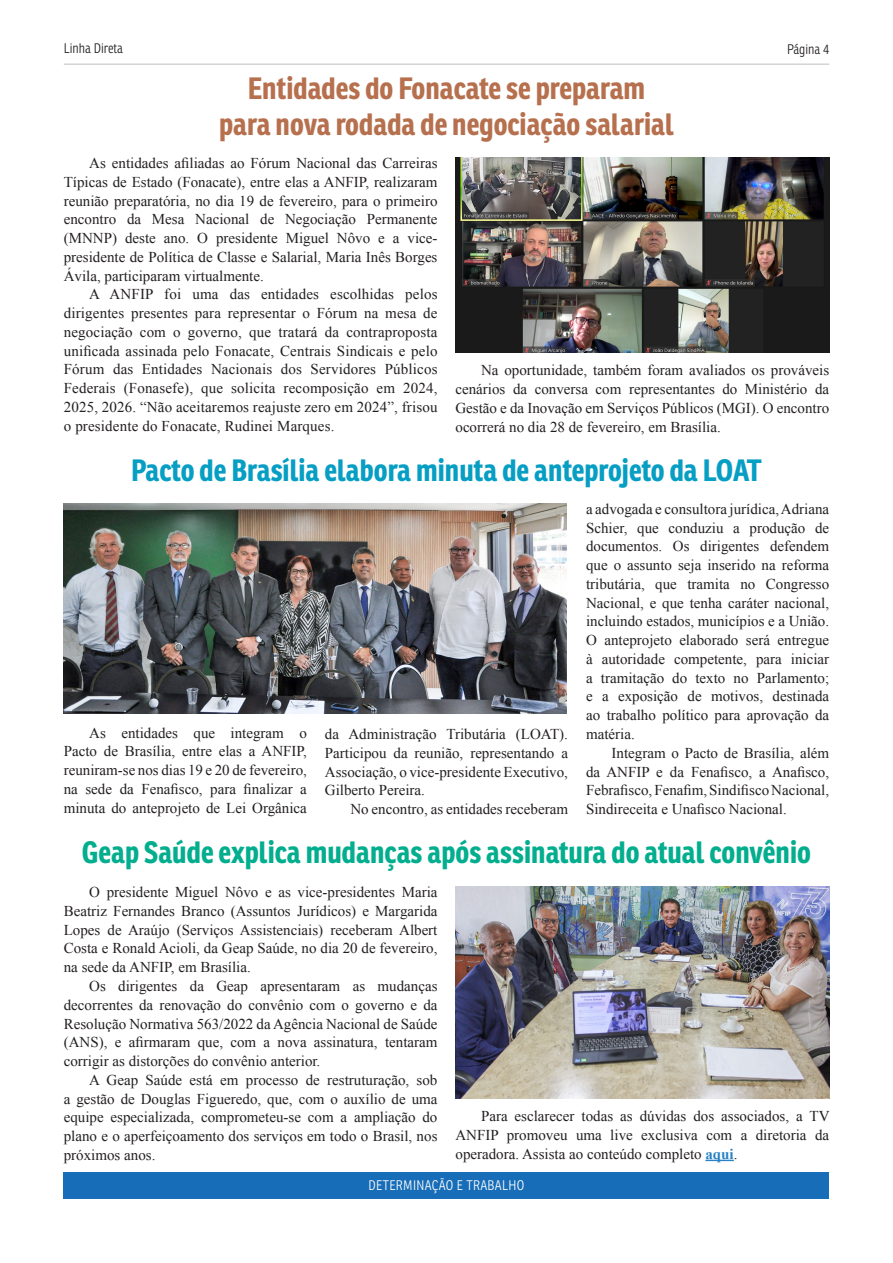
<style>
.page{position:relative;width:893px;height:1263px;background:#fff}
.page>*{position:absolute;margin:0;border:0;box-sizing:border-box;transform-origin:0 0}
.subtitulos{font:700 30px "Ronnia Cond";color:#b7704e}
.subtitulos-2{font:700 30px "Ronnia Cond";color:#03ae8e}
.subtitulos-3{font:700 30px "Ronnia Cond";color:#079ec4}
.texto{font:15px/18.8px "Times New Roman";color:#231f20;text-align:justify}
.t1{font:300 13.5px "Ronnia Cond";letter-spacing:.025em;color:#fff}
.t2{font:300 13.5px "Ronnia Cond";color:#231f20}
.s1{font-weight:700;color:#2882c4}
</style>
<div class="page">
<div style="left:64px;top:1172px;width:765px;height:27px;background:#176db7"></div>
<hr style="left:64px;top:64px;width:765px;height:1px;background:#bcbdc0">
<img style="left:455px;top:158px;width:374px;height:194px">
<img style="left:64px;top:504px;width:503px;height:210px">
<svg style="left:705px;top:1160px;width:29px;height:1px"></svg>
<img style="left:455px;top:887px;width:374px;height:211px">
<p class="t2" style="left:64px;top:40px;width:61px">Linha Direta</p>
<p class="t2" style="left:787px;top:41px;width:44px">Página 4</p>
<p class="subtitulos" style="left:248px;top:69px;width:399px">Entidades do Fonacate se preparam</p>
<p class="subtitulos" style="left:219px;top:105px;width:456px">para nova rodada de negociação salarial</p>
<p class="texto" style="left:64px;top:154px;width:375px;text-indent:26px">As entidades afiliadas ao Fórum Nacional das Carreiras Típicas de Estado (Fonacate), entre elas a ANFIP, realizaram reunião preparatória, no dia 19 de fevereiro, para o primeiro encontro da Mesa Nacional de Negociação Permanente (MNNP) deste ano. O presidente Miguel Nôvo e a vice&shy;presidente de Política de Classe e Salarial, Maria Inês Borges Ávila, participaram virtualmente.</p>
<p class="texto" style="left:64px;top:285px;width:375px;text-indent:26px">A ANFIP foi uma das entidades escolhidas pelos dirigentes presentes para representar o Fórum na mesa de negociação com o governo, que tratará da contraproposta unificada assinada pelo Fonacate, Centrais Sindicais e pelo Fórum das Entidades Nacionais dos Servidores Públicos Federais (Fonasefe), que solicita recomposição em 2024, 2025, 2026. “Não aceitaremos reajuste zero em 2024”, frisou o presidente do Fonacate, Rudinei Marques.</p>
<p class="texto" style="left:455px;top:361px;width:375px;text-indent:26px">Na oportunidade, também foram avaliados os prováveis cenários da conversa com representantes do Ministério da Gestão e da Inovação em Serviços Públicos (MGI). O encontro ocorrerá no dia 28 de fevereiro, em Brasília.</p>
<p class="subtitulos-3" style="left:131px;top:451px;width:632px">Pacto de Brasília elabora minuta de anteprojeto da LOAT</p>
<p class="texto" style="left:586px;top:499px;width:245px">a advogada e consultora jurídica, Adriana Schier, que conduziu a produção de documentos. Os dirigentes defendem que o assunto seja inserido na reforma tributária, que tramita no Congresso Nacional, e que tenha caráter nacional, incluindo estados, municípios e a União.<br>O anteprojeto elaborado será entregue à autoridade competente, para iniciar a tramitação do texto no Parlamento; e a exposição de motivos, destinada ao trabalho político para aprovação da matéria.</p>
<p class="texto" style="left:586px;top:743px;width:245px;text-indent:26px">Integram o Pacto de Brasília, além da ANFIP e da Fenafisco, a Anafisco, Febrafisco, Fenafim, Sindifisco Nacional, Sindireceita e Unafisco Nacional.</p>
<p class="subtitulos-2" style="left:82px;top:832px;width:731px">Geap Saúde explica mudanças após assinatura do atual convênio</p>
<p class="texto" style="left:64px;top:882px;width:375px;text-indent:26px">O presidente Miguel Nôvo e as vice-presidentes Maria Beatriz Fernandes Branco (Assuntos Jurídicos) e Margarida Lopes de Araújo (Serviços Assistenciais) receberam Albert Costa e Ronald Acioli, da Geap Saúde, no dia 20 de fevereiro, na sede da ANFIP, em Brasília.</p>
<p class="texto" style="left:64px;top:976px;width:375px;text-indent:26px">Os dirigentes da Geap apresentaram as mudanças decorrentes da renovação do convênio com o governo e da Resolução Normativa 563/2022 da Agência Nacional de Saúde (ANS), e afirmaram que, com a nova assinatura, tentaram corrigir as distorções do convênio anterior.</p>
<p class="texto" style="left:64px;top:1070px;width:375px;text-indent:26px">A Geap Saúde está em processo de restruturação, sob a gestão de Douglas Figueredo, que, com o auxílio de uma equipe especializada, comprometeu-se com a ampliação do plano e o aperfeiçoamento dos serviços em todo o Brasil, nos próximos anos.</p>
<p class="texto" style="left:64px;top:723px;width:245px;text-indent:26px">As entidades que integram o Pacto de Brasília, entre elas a ANFIP, reuniram-se nos dias 19 e 20 de fevereiro, na sede da Fenafisco, para finalizar a minuta do anteprojeto de Lei Orgânica</p>
<p class="texto" style="left:325px;top:724px;width:245px">da Administração Tributária (LOAT).<br>Participou da reunião, representando a Associação, o vice-presidente Executivo, Gilberto Pereira.</p>
<p class="texto" style="left:350px;top:799px;width:219px">No encontro, as entidades receberam</p>
<p class="texto" style="left:455px;top:1107px;width:375px;text-indent:26px">Para esclarecer todas as dúvidas dos associados, a TV ANFIP promoveu uma live exclusiva com a diretoria da operadora. Assista ao conteúdo completo <span class="s1">aqui</span>.</p>
<p class="t1" style="left:369px;top:1177px;width:157px">DETERMINAÇÃO E TRABALHO</p>
</div>
